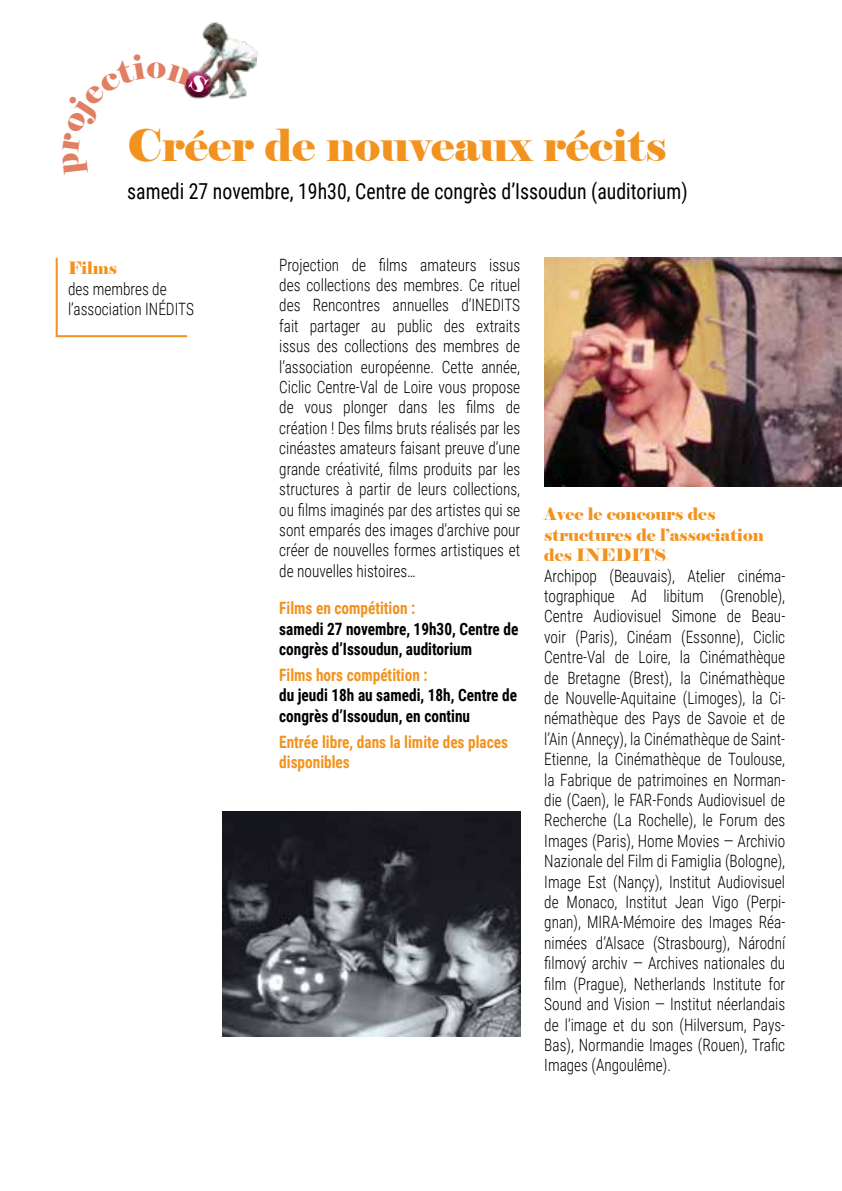
<style>
.page{position:relative;width:842px;height:1191px;background:#fff}
.page>*{position:absolute;margin:0;border:0;box-sizing:border-box;transform-origin:0 0}
.t1{font:44px "Elephant";color:#f3931f}
.t2{font:22px "Roboto Condensed";color:#000;scale:.9 1}
.t3{font:300 17px/20.4px "Roboto Condensed";color:#000;text-align:justify;scale:.9 1}
.t4{font:700 17px/20.4px "Roboto Condensed";color:#000;scale:.9 1}
.t5{font:700 17px/20.4px "Roboto Condensed";color:#f3931f;scale:.9 1}
.t6{font:17px/20.4px "Elephant";color:#f3931f}
</style>
<div class="page">
<img style="left:202px;top:22px;width:57px;height:77px">
<img style="left:544px;top:258px;width:298px;height:229px">
<img style="left:223px;top:811px;width:297px;height:225px">
<hr style="left:56px;top:258px;width:2px;height:79px;background:#f3931f">
<hr style="left:56px;top:335px;width:131px;height:2px;background:#f3931f">
<svg style="left:183px;top:54px;width:26px;height:45px"></svg>
<h1 class="t1" style="left:127px;top:118px;width:541px">Créer de nouveaux récits</h1>
<p class="t2" style="left:127px;top:176px;width:624px">samedi 27 novembre, 19h30, Centre de congrès d’Issoudun (auditorium)</p>
<p class="t6" style="left:68px;top:258px;width:51px">Films</p>
<p class="t3" style="left:68px;top:278px;width:141px">des membres de l’association INÉDITS</p>
<p class="t3" style="left:279px;top:254px;width:269px">Projection de films amateurs issus des collections des membres. Ce rituel des Rencontres annuelles d’INEDITS fait partager au public des extraits issus des collections des membres de l’association européenne. Cette année, Ciclic Centre-Val de Loire vous propose de vous plonger dans les films de création ! Des films bruts réalisés par les cinéastes amateurs faisant preuve d’une grande créativité, films produits par les structures à partir de leurs collections, ou films imaginés par des artistes qui se sont emparés des images d’archive pour créer de nouvelles formes artistiques et de nouvelles histoires…</p>
<p class="t5" style="left:279px;top:597px;width:153px">Films en compétition :</p>
<p class="t4" style="left:279px;top:617px;width:267px">samedi 27 novembre, 19h30, Centre de congrès d’Issoudun, auditorium</p>
<p class="t5" style="left:279px;top:664px;width:166px">Films hors compétition :</p>
<p class="t4" style="left:279px;top:684px;width:266px">du jeudi 18h au samedi, 18h, Centre de congrès d’Issoudun, en continu</p>
<p class="t5" style="left:279px;top:731px;width:256px">Entrée libre, dans la limite des places disponibles</p>
<p class="t6" style="left:544px;top:504px;width:221px">Avec le concours des structures de l’association des INEDITS</p>
<p class="t3" style="left:544px;top:564px;width:269px">Archipop (Beauvais), Atelier cinéma&shy;tographique Ad libitum (Grenoble), Centre Audiovisuel Simone de Beau&shy;voir (Paris), Cinéam (Essonne), Ciclic Centre-Val de Loire, la Cinémathèque de Bretagne (Brest), la Cinémathèque de Nouvelle-Aquitaine (Limoges), la Ci&shy;némathèque des Pays de Savoie et de l’Ain (Anneçy), la Cinémathèque de Saint-Etienne, la Cinémathèque de Toulouse, la Fabrique de patrimoines en Norman&shy;die (Caen), le FAR-Fonds Audiovisuel de Recherche (La Rochelle), le Forum des Images (Paris), Home Movies — Archivio Nazionale del Film di Famiglia (Bologne), Image Est (Nançy), Institut Audiovisuel de Monaco, Institut Jean Vigo (Perpi&shy;gnan), MIRA-Mémoire des Images Réa&shy;nimées d’Alsace (Strasbourg), Národní filmový archiv — Archives nationales du film (Prague), Netherlands Institute for Sound and Vision — Institut néerlandais de l’image et du son (Hilversum, Pays-Bas), Normandie Images (Rouen), Trafic Images (Angoulême).</p>
</div>
